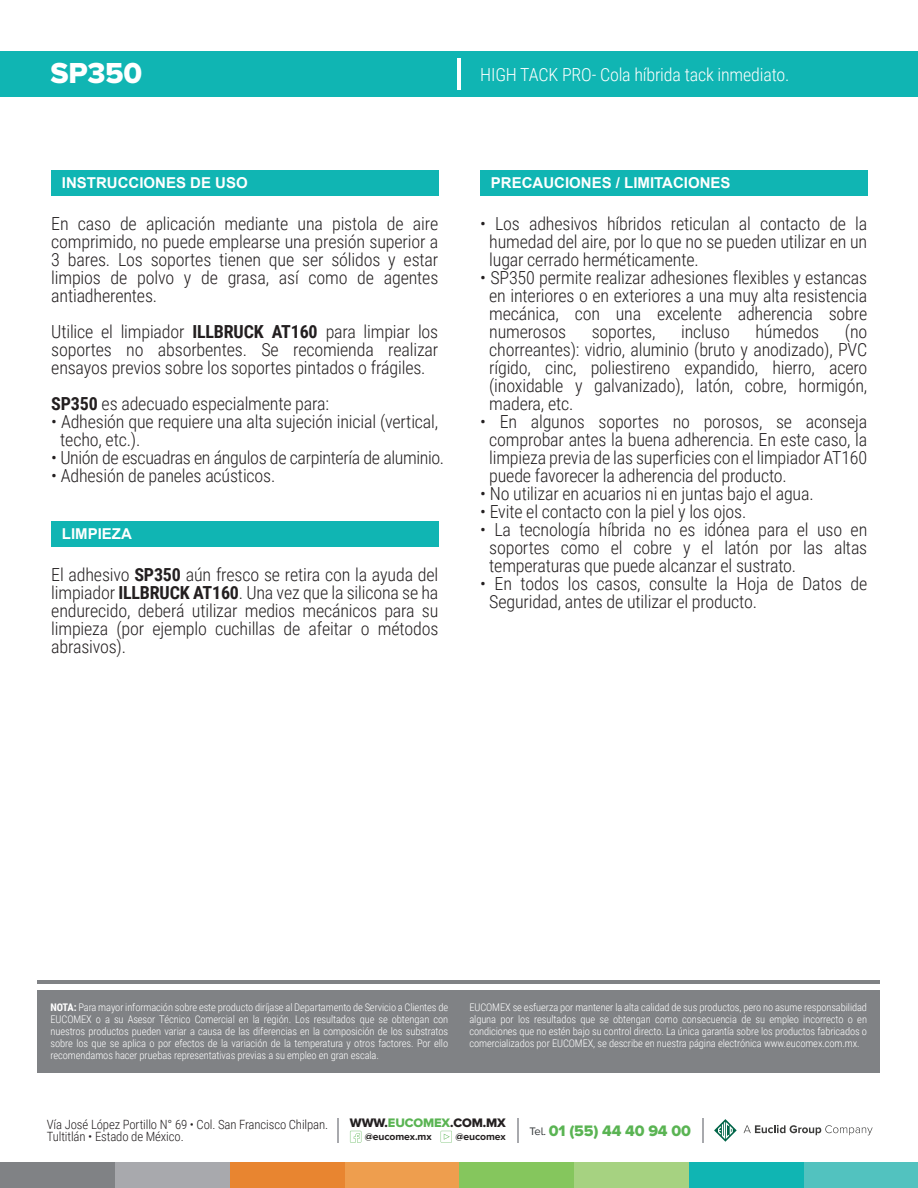
<style>
.page{position:relative;width:918px;height:1188px;background:#fff}
.page>*{position:absolute;margin:0;border:0;box-sizing:border-box;transform-origin:0 0}
.t1{font:30px "Proxima Nova A Extrabld";letter-spacing:-.01em;color:#fff}
.t2{font:300 18px/18px "Roboto Condensed";letter-spacing:-.01em;color:#231f20;text-align:justify}
.t3{font:300 18px "Roboto Condensed";letter-spacing:-.01em;color:#fff}
.t4{font:15.75px "Proxima Nova A Extrabld";letter-spacing:-.01em;color:#5ab453}
.t5{font:700 15px "Arial";color:#fff}
.t6{font:300 12.75px/12.8px "Roboto Condensed";letter-spacing:-.01em;color:#231f20}
.t7{font:12.75px "Proxima Nova A Extrabld";letter-spacing:-.01em;color:#231f20}
.t8{font:300 10.5px/12px "Roboto Condensed";letter-spacing:-.01em;color:#fff;text-align:justify}
.t9{font:700 10.35px "Proxima Nova A";letter-spacing:-.01em;color:#231f20}
.s1{font-weight:700}
.s2{color:#5ab453}
.s3{font-family:"Proxima Nova A";font-size:11.25px;color:#333739}
</style>
<div class="page">
<div style="left:804px;top:1162px;width:114px;height:26px;background:#52c2bf"></div>
<div style="left:689px;top:1162px;width:115px;height:26px;background:#10b5b3"></div>
<div style="left:574px;top:1162px;width:115px;height:26px;background:#a6d281"></div>
<div style="left:459px;top:1162px;width:115px;height:26px;background:#85c65d"></div>
<div style="left:345px;top:1162px;width:114px;height:26px;background:#ee9e4e"></div>
<div style="left:230px;top:1162px;width:115px;height:26px;background:#e88530"></div>
<div style="left:115px;top:1162px;width:115px;height:26px;background:#a8a9ad"></div>
<div style="left:0;top:1162px;width:115px;height:26px;background:#808285"></div>
<svg style="left:714px;top:1119px;width:23px;height:23px"></svg>
<svg style="left:744px;top:1125px;width:129px;height:10px"></svg>
<svg style="left:441px;top:1131px;width:11px;height:12px"></svg>
<svg style="left:350px;top:1131px;width:11px;height:12px"></svg>
<svg style="left:702px;top:1118px;width:1px;height:25px"></svg>
<svg style="left:517px;top:1118px;width:1px;height:25px"></svg>
<hr style="left:337px;top:1118px;width:2px;height:25px;background:#a8a9ad">
<div style="left:0;top:51px;width:918px;height:45px;background:#10b5b3"></div>
<hr style="left:457px;top:58px;width:4px;height:31px;background:#fff">
<div style="left:480px;top:170px;width:387px;height:26px;background:#10b5b3"></div>
<div style="left:51px;top:170px;width:387px;height:26px;background:#10b5b3"></div>
<div style="left:51px;top:521px;width:387px;height:25px;background:#10b5b3"></div>
<div style="left:37px;top:990px;width:843px;height:82px;background:#808285"></div>
<hr style="left:37px;top:980px;width:843px;height:3px;background:#808285">
<h1 class="t1" style="left:51px;top:56px;width:93px">SP350</h1>
<p class="t5" style="left:62px;top:172px;width:187px">INSTRUCCIONES DE USO</p>
<p class="t2" style="left:51px;top:214px;width:389px">En caso de aplicación mediante una pistola de aire comprimido, no puede emplearse una presión superior a 3 bares. Los soportes tienen que ser sólidos y estar limpios de polvo y de grasa, así como de agentes antiadherentes.</p>
<p class="t2" style="left:51px;top:322px;width:389px">Utilice el limpiador <span class="s1">ILLBRUCK AT160</span> para limpiar los soportes no absorbentes. Se recomienda realizar ensayos previos sobre los soportes pintados o frágiles.</p>
<p class="t2" style="left:51px;top:394px;width:279px"><span class="s1">SP350</span> es adecuado especialmente para:</p>
<p class="t2" style="left:60px;top:412px;width:380px;text-indent:-9px">• Adhesión que requiere una alta sujeción inicial (vertical, techo, etc.).</p>
<p class="t2" style="left:51px;top:448px;width:394px">• Unión de escuadras en ángulos de carpintería de aluminio.</p>
<p class="t2" style="left:51px;top:466px;width:226px">• Adhesión de paneles acústicos.</p>
<p class="t5" style="left:62px;top:523px;width:72px">LIMPIEZA</p>
<p class="t2" style="left:51px;top:565px;width:389px">El adhesivo <span class="s1">SP350</span> aún fresco se retira con la ayuda del limpiador <span class="s1">ILLBRUCK AT160</span>. Una vez que la silicona se ha endurecido, deberá utilizar medios mecánicos para su limpieza (por ejemplo cuchillas de afeitar o métodos abrasivos).</p>
<p class="t3" style="left:480px;top:62px;width:311px">HIGH TACK PRO- Cola híbrida tack inmediato.</p>
<p class="t5" style="left:491px;top:172px;width:241px">PRECAUCIONES / LIMITACIONES</p>
<p class="t2" style="left:489px;top:214px;width:380px;text-indent:-9px">• Los adhesivos híbridos reticulan al contacto de la humedad del aire, por lo que no se pueden utilizar en un lugar cerrado herméticamente.</p>
<p class="t2" style="left:489px;top:268px;width:380px;text-indent:-9px">• SP350 permite realizar adhesiones flexibles y estancas en interiores o en exteriores a una muy alta resistencia mecánica, con una excelente adherencia sobre numerosos</p>
<p class="t2" style="left:489px;top:322px;width:380px;text-indent:356px">(no chorreantes): vidrio, aluminio (bruto y anodizado), PVC rígido, cinc, poliestireno expandido, hierro, acero (inoxidable y galvanizado), latón, cobre, hormigón, madera, etc.</p>
<p class="t2" style="left:489px;top:412px;width:380px;text-indent:-9px">• En algunos soportes no porosos, se aconseja comprobar antes la buena adherencia. En este caso, la limpieza previa de las superficies con el limpiador AT160 puede favorecer la adherencia del producto.</p>
<p class="t2" style="left:480px;top:484px;width:335px">• No utilizar en acuarios ni en juntas bajo el agua.</p>
<p class="t2" style="left:480px;top:502px;width:268px">• Evite el contacto con la piel y los ojos.</p>
<p class="t2" style="left:489px;top:520px;width:380px;text-indent:-9px">• La tecnología híbrida no es idónea para el uso en soportes como el cobre y el latón por las altas temperaturas que puede alcanzar el sustrato.</p>
<p class="t2" style="left:489px;top:574px;width:380px;text-indent:-9px">• En todos los casos, consulte la Hoja de Datos de<br>Seguridad, antes de utilizar el producto.</p>
<p class="t2" style="left:592px;top:322px;width:65px">soportes,</p>
<p class="t2" style="left:681px;top:322px;width:50px">incluso</p>
<p class="t2" style="left:756px;top:322px;width:65px">húmedos</p>
<p class="t8" style="left:51px;top:1001px;width:399px"><span class="s1">NOTA:</span> Para mayor información sobre este producto diríjase al Departamento de Servicio a Clientes de EUCOMEX o a su Asesor Técnico Comercial en la región. Los resultados que se obtengan con nuestros productos pueden variar a causa de las diferencias en la composición de los substratos sobre los que se aplica o por efectos de la variación de la temperatura y otros factores. Por ello recomendamos hacer pruebas representativas previas a su empleo en gran escala.</p>
<p class="t8" style="left:469px;top:1001px;width:399px">EUCOMEX se esfuerza por mantener la alta calidad de sus productos, pero no asume responsabilidad alguna por los resultados que se obtengan como consecuencia de su empleo incorrecto o en condiciones que no estén bajo su control directo. La única garantía sobre los productos fabricados o comercializados por EUCOMEX, se describe en nuestra página electrónica www.eucomex.com.mx.</p>
<p class="t7" style="left:350px;top:1115px;width:157px">WWW.<span class="s2">EUCOMEX</span>.COM.MX</p>
<p class="t9" style="left:365px;top:1131px;width:68px">@eucomex.mx</p>
<p class="t9" style="left:456px;top:1131px;width:52px">@eucomex</p>
<p class="t6" style="left:47px;top:1117px;width:283px">Vía José López Portillo N° 69 • Col. San Francisco Chilpan.<br>Tultitlán • Estado de México.</p>
<p class="t4" style="left:529px;top:1121px;width:163px"><span class="s3">Tel.</span> 01 (55) 44 40 94 00</p>
</div>
